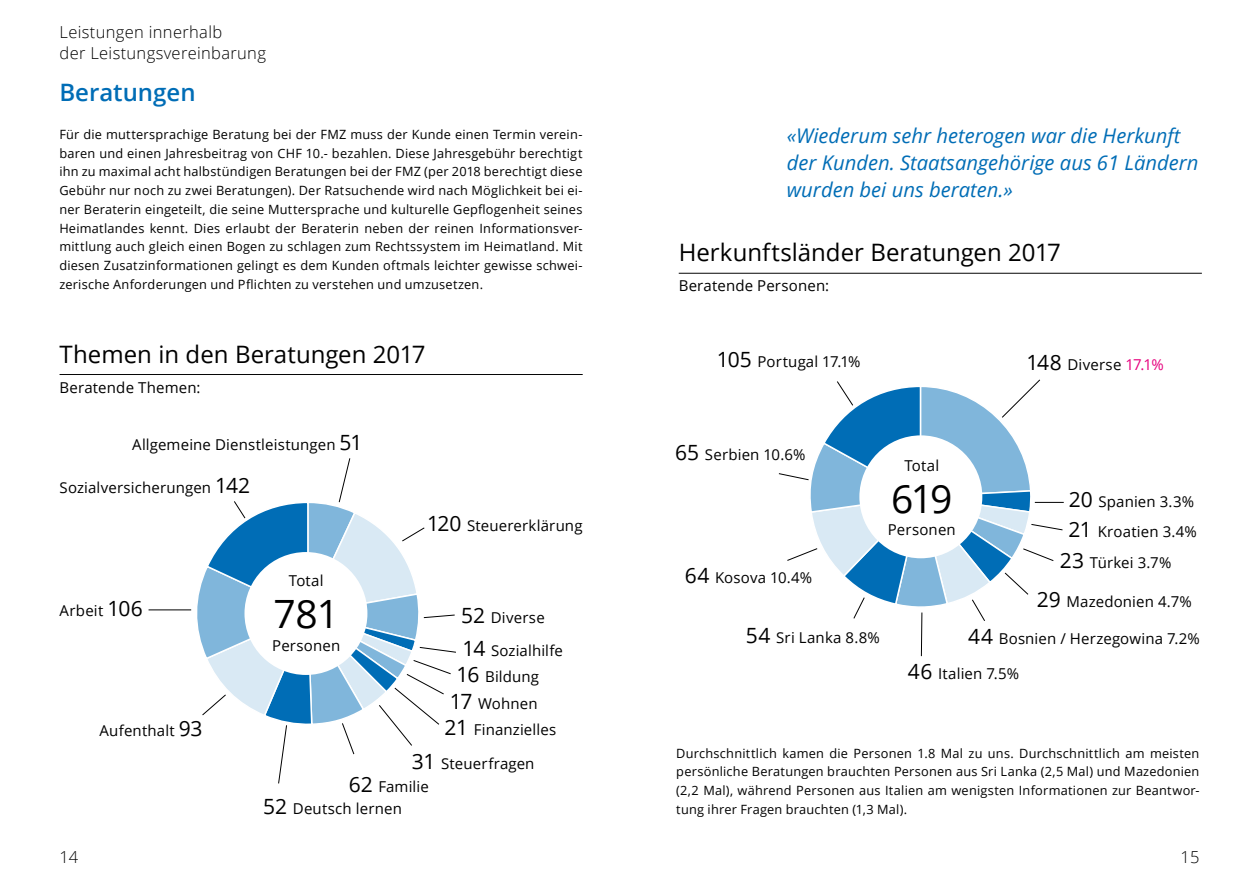
<style>
.page{position:relative;width:1259px;height:893px;background:#fff}
.page>*{position:absolute;margin:0;border:0;box-sizing:border-box;transform-origin:0 0}
.t1{font:39px "Open Sans";letter-spacing:-.045em;color:#000}
.t2{font:24px "Open Sans";color:#000}
.t3{font:600 24px "Open Sans";color:#006db6}
.t4{font:italic 20.25px/27px "Open Sans";color:#006db6}
.t5{font:300 16.5px/21px "Open Sans";letter-spacing:.02em;color:#000}
.t6{font:15px "Open Sans";letter-spacing:.01em;color:#000}
.t7{font:12.75px/18.8px "Open Sans";letter-spacing:.02em;color:#000;text-align:justify}
.s1{font-size:21px}
.s2{color:#e6007d}
</style>
<div class="page">
<hr style="left:148px;top:609px;width:43px;height:1px;background:#000">
<svg style="left:778px;top:379px;width:285px;height:278px"></svg>
<svg style="left:197px;top:458px;width:259px;height:326px"></svg>
<p class="t5" style="left:60px;top:21px;width:208px">Leistungen innerhalb<br>der Leistungsvereinbarung</p>
<h2 class="t3" style="left:59px;top:76px;width:138px">Beratungen</h2>
<p class="t7" style="left:59px;top:124px;width:525px">Für die muttersprachige Beratung bei der FMZ muss der Kunde einen Termin verein&shy;baren und einen Jahresbeitrag von CHF 10.- bezahlen. Diese Jahresgebühr berechtigt ihn zu maximal acht halbstündigen Beratungen bei der FMZ (per 2018 berechtigt diese Gebühr nur noch zu zwei Beratungen). Der Ratsuchende wird nach Möglichkeit bei ei&shy;ner Beraterin eingeteilt, die seine Muttersprache und kulturelle Gepflogenheit seines Heimatlandes kennt. Dies erlaubt der Beraterin neben der reinen Informationsver&shy;mittlung auch gleich einen Bogen zu schlagen zum Rechtssystem im Heimatland. Mit diesen Zusatzinformationen gelingt es dem Kunden oftmals leichter gewisse schwei&shy;zerische Anforderungen und Pflichten zu verstehen und umzusetzen.</p>
<h2 class="t2" style="left:60px;top:337px;width:367px">Themen in den Beratungen 2017</h2>
<p class="t6" style="left:60px;top:377px;width:143px">Beratende Themen:</p>
<p class="t6" style="left:132px;top:435px;width:232px">Allgemeine Dienstleistungen <span class="s1">51</span></p>
<p class="t6" style="left:60px;top:477px;width:192px">Sozialversicherungen <span class="s1">142</span></p>
<p class="t6" style="left:427px;top:516px;width:157px"><span class="s1">120</span> Steuererklärung</p>
<p class="t6" style="left:60px;top:601px;width:85px">Arbeit <span class="s1">106</span></p>
<p class="t6" style="left:100px;top:721px;width:104px">Aufenthalt <span class="s1">93</span></p>
<p class="t6" style="left:289px;top:571px;width:36px">Total</p>
<h1 class="t1" style="left:273px;top:587px;width:67px">781</h1>
<p class="t6" style="left:272px;top:635px;width:69px">Personen</p>
<p class="t6" style="left:461px;top:607px;width:85px"><span class="s1">52</span> Diverse</p>
<p class="t6" style="left:462px;top:640px;width:102px"><span class="s1">14</span> Sozialhilfe</p>
<p class="t6" style="left:456px;top:666px;width:84px"><span class="s1">16</span> Bildung</p>
<p class="t6" style="left:450px;top:693px;width:89px"><span class="s1">17</span> Wohnen</p>
<p class="t6" style="left:444px;top:719px;width:113px"><span class="s1">21</span> Finanzielles</p>
<p class="t6" style="left:412px;top:753px;width:124px"><span class="s1">31</span> Steuerfragen</p>
<p class="t6" style="left:349px;top:776px;width:82px"><span class="s1">62</span> Familie</p>
<p class="t6" style="left:263px;top:799px;width:140px"><span class="s1">52</span> Deutsch lernen</p>
<h3 class="t4" style="left:787px;top:122px;width:413px">«Wiederum sehr heterogen war die Herkunft der Kunden. Staatsangehörige aus 61 Ländern wurden bei uns beraten.»</h3>
<h2 class="t2" style="left:679px;top:236px;width:384px">Herkunftsländer Beratungen 2017</h2>
<p class="t6" style="left:679px;top:276px;width:152px">Beratende Personen:</p>
<p class="t6" style="left:717px;top:351px;width:145px"><span class="s1">105</span> Portugal 17.1%</p>
<p class="t6" style="left:1026px;top:355px;width:139px"><span class="s1">148</span> Diverse <span class="s2">17.1%</span></p>
<p class="t6" style="left:675px;top:444px;width:132px"><span class="s1">65</span> Serbien 10.6%</p>
<p class="t6" style="left:685px;top:568px;width:129px"><span class="s1">64</span> Kosova 10.4%</p>
<p class="t6" style="left:746px;top:627px;width:135px"><span class="s1">54</span> Sri Lanka 8.8%</p>
<p class="t6" style="left:904px;top:455px;width:36px">Total</p>
<h1 class="t1" style="left:891px;top:472px;width:63px">619</h1>
<p class="t6" style="left:888px;top:519px;width:69px">Personen</p>
<p class="t6" style="left:1069px;top:492px;width:127px"><span class="s1">20</span> Spanien 3.3%</p>
<p class="t6" style="left:1068px;top:521px;width:130px"><span class="s1">21</span> Kroatien 3.4%</p>
<p class="t6" style="left:1059px;top:552px;width:113px"><span class="s1">23</span> Türkei 3.7%</p>
<p class="t6" style="left:1037px;top:591px;width:156px"><span class="s1">29</span> Mazedonien 4.7%</p>
<p class="t6" style="left:968px;top:628px;width:233px"><span class="s1">44</span> Bosnien / Herzegowina 7.2%</p>
<p class="t6" style="left:908px;top:664px;width:113px"><span class="s1">46</span> Italien 7.5%</p>
<p class="t7" style="left:676px;top:743px;width:525px">Durchschnittlich kamen die Personen 1.8 Mal zu uns. Durchschnittlich am meisten persönliche Beratungen brauchten Personen aus Sri Lanka (2,5 Mal) und Mazedonien (2,2 Mal), während Personen aus Italien am wenigsten Informationen zur Beantwor&shy;tung ihrer Fragen brauchten (1,3 Mal).</p>
<p class="t5" style="left:60px;top:846px;width:20px">14</p>
<p class="t5" style="left:1180px;top:846px;width:20px">15</p>
</div>
